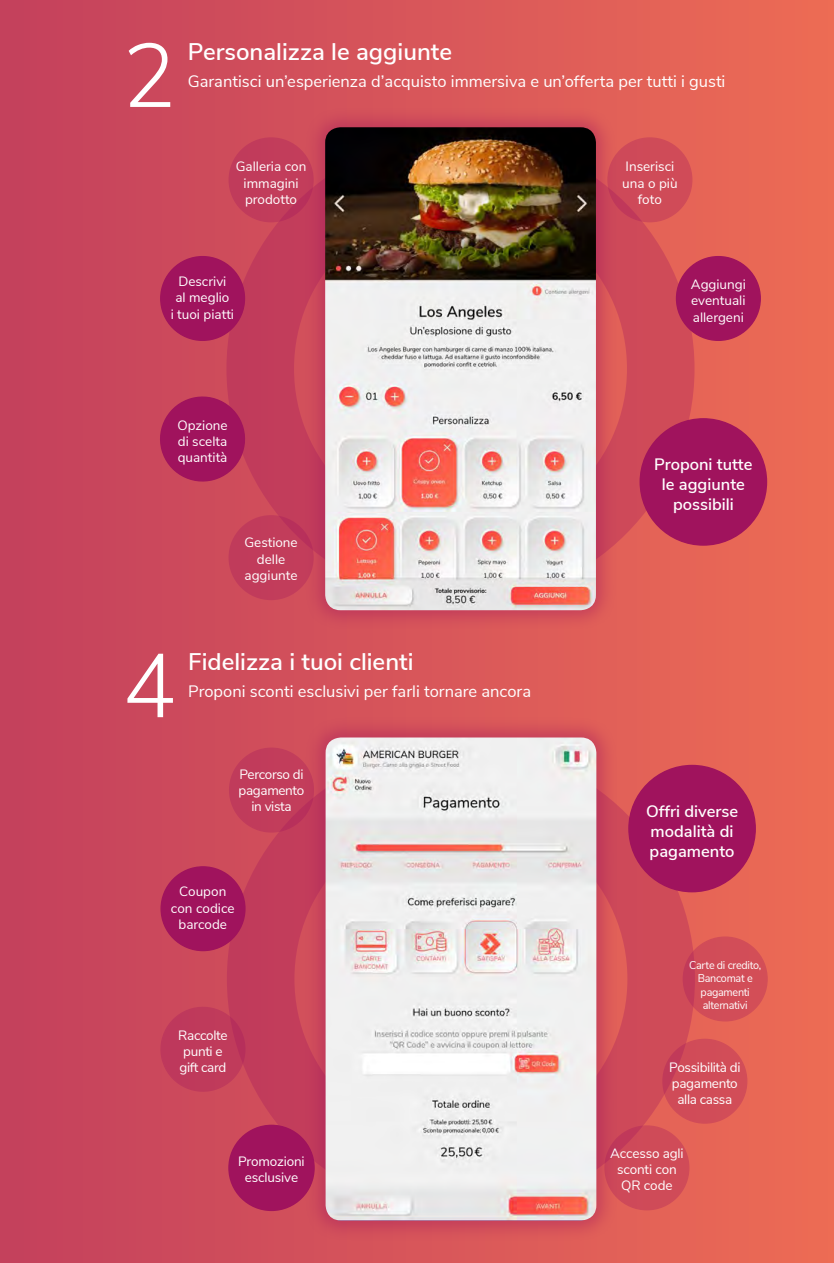
<style>
.page{position:relative;width:834px;height:1263px;background:#fff}
.page>*{position:absolute;margin:0;border:0;box-sizing:border-box;transform-origin:0 0}
.t1{font:300 90px "Nunito Sans";color:#fff}
.t2{font:600 24px "Nunito Sans";color:#fff}
.t3{font:16.5px "Nunito Sans";color:#fff}
.t4{font:600 16.5px/19.8px "Nunito Sans";color:#fff;text-align:center}
.t5{font:13.5px/16.2px "Nunito Sans";color:#fff;text-align:center}
.t6{font:13.5px/16.2px "Nunito Sans";letter-spacing:-.025em;color:#fff;text-align:center}
.t7{font:11.25px/13.5px "Nunito Sans";letter-spacing:-.025em;color:#fff;text-align:center;scale:.96 1}
</style>
<div class="page">
<div style="left:0;top:0;width:833px;height:1263px;background:linear-gradient(to right,#c3405d,#ec6b55)"></div>
<div style="left:161px;top:257px;width:83px;height:83px;background:#a0135d;border-radius:50%"></div>
<div style="left:226px;top:135px;width:468px;height:468px;border:68px solid #a0135d;border-radius:50%"></div>
<div style="left:304px;top:107px;width:312px;height:524px;background:#a0135d;opacity:.4"></div>
<img style="left:325px;top:127px;width:271px;height:483px">
<div style="left:229px;top:138px;width:84px;height:84px;background:#c13c5b;border-radius:50%"></div>
<div style="left:640px;top:419px;width:126px;height:126px;background:#a0135d;border-radius:50%"></div>
<svg style="left:154px;top:393px;width:96px;height:94px;background:#af265c"></svg>
<div style="left:228px;top:515px;width:85px;height:85px;background:#c13c5b;border-radius:50%"></div>
<div style="left:608px;top:138px;width:83px;height:84px;background:#cf4a58;border-radius:50%"></div>
<div style="left:676px;top:257px;width:84px;height:83px;background:#a0135d;border-radius:50%"></div>
<div style="left:227px;top:745px;width:467px;height:468px;border:68px solid #a0135d;border-radius:50%"></div>
<div style="left:229px;top:748px;width:84px;height:84px;background:#c13c5b;border-radius:50%"></div>
<svg style="left:155px;top:1003px;width:96px;height:94px;background:#c23e5b"></svg>
<div style="left:229px;top:1125px;width:85px;height:85px;background:#a0135d;border-radius:50%"></div>
<div style="left:161px;top:867px;width:84px;height:83px;background:#a0135d;border-radius:50%"></div>
<div style="left:628px;top:765px;width:127px;height:127px;background:#a0135d;border-radius:50%"></div>
<div style="left:683px;top:937px;width:84px;height:84px;background:linear-gradient(to right,#ca4359,#d65157);border-radius:50%"></div>
<div style="left:663px;top:1039px;width:83px;height:84px;background:linear-gradient(to right,#ca4458,#d55058);border-radius:50%"></div>
<div style="left:305px;top:717px;width:312px;height:524px;background:#a0135d;opacity:.4"></div>
<img style="left:325px;top:737px;width:271px;height:483px">
<div style="left:605px;top:1126px;width:83px;height:84px;background:linear-gradient(to right,#c94359,#d24e58);border-radius:50%"></div>
<h1 class="t1" style="left:122px;top:10px;width:55px">2</h1>
<h2 class="t2" style="left:188px;top:34px;width:266px">Personalizza le aggiunte</h2>
<p class="t3" style="left:188px;top:69px;width:539px">Garantisci un’esperienza d’acquisto immersiva e un’offerta per tutti i gusti</p>
<p class="t5" style="left:236px;top:158px;width:72px">Galleria con immagini prodotto</p>
<p class="t5" style="left:622px;top:158px;width:57px">Inserisci una o più foto</p>
<p class="t5" style="left:171px;top:273px;width:65px">Descrivi<br>al meglio<br>i tuoi piatti</p>
<p class="t5" style="left:690px;top:275px;width:57px;text-align:justify">Aggiungi eventuali allergeni</p>
<p class="t5" style="left:177px;top:416px;width:52px;text-align:justify">Opzione di scelta quantità</p>
<p class="t5" style="left:244px;top:534px;width:55px">Gestione delle aggiunte</p>
<h1 class="t1" style="left:122px;top:620px;width:55px">4</h1>
<h2 class="t2" style="left:188px;top:644px;width:227px">Fidelizza i tuoi clienti</h2>
<p class="t3" style="left:188px;top:679px;width:344px">Proponi sconti esclusivi per farli tornare ancora</p>
<p class="t6" style="left:238px;top:765px;width:67px">Percorso di pagamento in vista</p>
<p class="t5" style="left:171px;top:883px;width:65px">Coupon con codice barcode</p>
<p class="t6" style="left:178px;top:1026px;width:51px;text-align:left">Raccolte punti e gift card</p>
<p class="t5" style="left:238px;top:1152px;width:68px">Promozioni esclusive</p>
<p class="t4" style="left:654px;top:454px;width:100px">Proponi tutte le aggiunte possibili</p>
<p class="t4" style="left:646px;top:800px;width:93px;text-align:left">Offri diverse modalità di pagamento</p>
<p class="t7" style="left:689px;top:957px;width:76px">Carte di credito,<br>Bancomat e pagamenti alternativi</p>
<p class="t6" style="left:669px;top:1058px;width:73px">Possibilità di pagamento alla cassa</p>
<p class="t5" style="left:610px;top:1144px;width:75px">Accesso agli sconti con<br>QR code</p>
</div>
